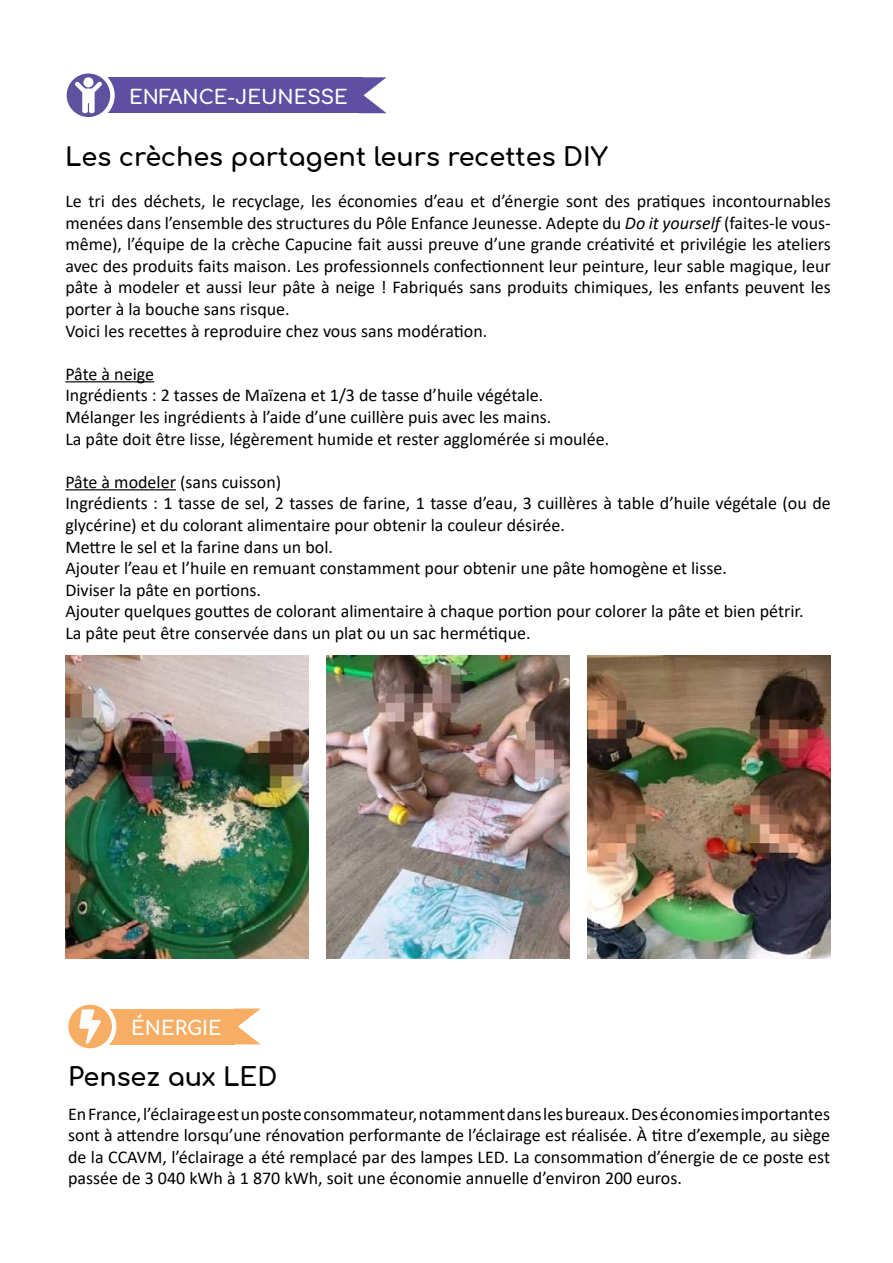
<style>
.page{position:relative;width:893px;height:1263px;background:#fff}
.page>*{position:absolute;margin:0;border:0;box-sizing:border-box;transform-origin:0 0}
.t1{font:700 25.5px "Comfortaa";color:#000}
.t2{font:700 19.5px "Comfortaa";color:#fff}
.t3{font:18px/21.6px "Calibri";color:#020203}
.t4{font:18px/21.6px "Calibri";color:#000;text-align:justify}
.s1{font-style:italic}
</style>
<div class="page">
<div style="left:109px;top:1008px;width:126px;height:36px;background:#f7ad63"></div>
<svg style="left:233px;top:1008px;width:28px;height:36px"></svg>
<div style="left:64px;top:1000px;width:52px;height:53px;background:#fff;border-radius:50%"></div>
<div style="left:68px;top:1005px;width:44px;height:43px;background:#f7ad63;border-radius:50%"></div>
<svg style="left:79px;top:1009px;width:22px;height:35px"></svg>
<hr style="left:65px;top:381px;width:89px;height:1px;background:#020203">
<hr style="left:65px;top:489px;width:111px;height:1px;background:#020203">
<img style="left:65px;top:656px;width:243px;height:302px">
<img style="left:326px;top:656px;width:244px;height:302px">
<img style="left:588px;top:656px;width:243px;height:302px">
<div style="left:108px;top:77px;width:254px;height:36px;background:#5e4fa2"></div>
<svg style="left:362px;top:77px;width:25px;height:36px"></svg>
<div style="left:62px;top:69px;width:53px;height:53px;background:#fff;border-radius:50%"></div>
<div style="left:67px;top:73px;width:43px;height:44px;background:#5e519d;border-radius:50%"></div>
<svg style="left:75px;top:77px;width:27px;height:36px"></svg>
<p class="t2" style="left:129px;top:79px;width:220px">ENFANCE-JEUNESSE</p>
<h1 class="t1" style="left:65px;top:133px;width:544px">Les crèches partagent leurs recettes DIY</h1>
<p class="t3" style="left:65px;top:190px;width:767px">Le tri des déchets, le recyclage, les économies d’eau et d’énergie sont des pratiques incontournables menées dans l’ensemble des structures du Pôle Enfance Jeunesse. Adepte du <span class="s1">Do it yourself</span> (faites-le vous&shy;même), l’équipe de la crèche Capucine fait aussi preuve d’une grande créativité et privilégie les ateliers avec des produits faits maison. Les professionnels confectionnent leur peinture, leur sable magique, leur pâte à modeler et aussi leur pâte à neige ! Fabriqués sans produits chimiques, les enfants peuvent les porter à la bouche sans risque.<br>Voici les recettes à reproduire chez vous sans modération.</p>
<p class="t3" style="left:65px;top:363px;width:545px">Pâte à neige<br>Ingrédients : 2 tasses de Maïzena et 1/3 de tasse d’huile végétale.<br>Mélanger les ingrédients à l’aide d’une cuillère puis avec les mains.<br>La pâte doit être lisse, légèrement humide et rester agglomérée si moulée.</p>
<p class="t3" style="left:65px;top:471px;width:767px">Pâte à modeler (sans cuisson)<br>Ingrédients : 1 tasse de sel, 2 tasses de farine, 1 tasse d’eau, 3 cuillères à table d’huile végétale (ou de glycérine) et du colorant alimentaire pour obtenir la couleur désirée.<br>Mettre le sel et la farine dans un bol.<br>Ajouter l’eau et l’huile en remuant constamment pour obtenir une pâte homogène et lisse.<br>Diviser la pâte en portions.<br>Ajouter quelques gouttes de colorant alimentaire à chaque portion pour colorer la pâte et bien pétrir.<br>La pâte peut être conservée dans un plat ou un sac hermétique.</p>
<p class="t2" style="left:131px;top:1010px;width:92px">ÉNERGIE</p>
<h1 class="t1" style="left:68px;top:1053px;width:211px">Pensez aux LED</h1>
<p class="t4" style="left:68px;top:1102px;width:763px">En France, l’éclairage est un poste consommateur, notamment dans les bureaux. Des économies importantes sont à attendre lorsqu’une rénovation performante de l’éclairage est réalisée. À titre d’exemple, au siège de la CCAVM, l’éclairage a été remplacé par des lampes LED. La consommation d’énergie de ce poste est passée de 3 040 kWh à 1 870 kWh, soit une économie annuelle d’environ 200 euros.</p>
</div>
